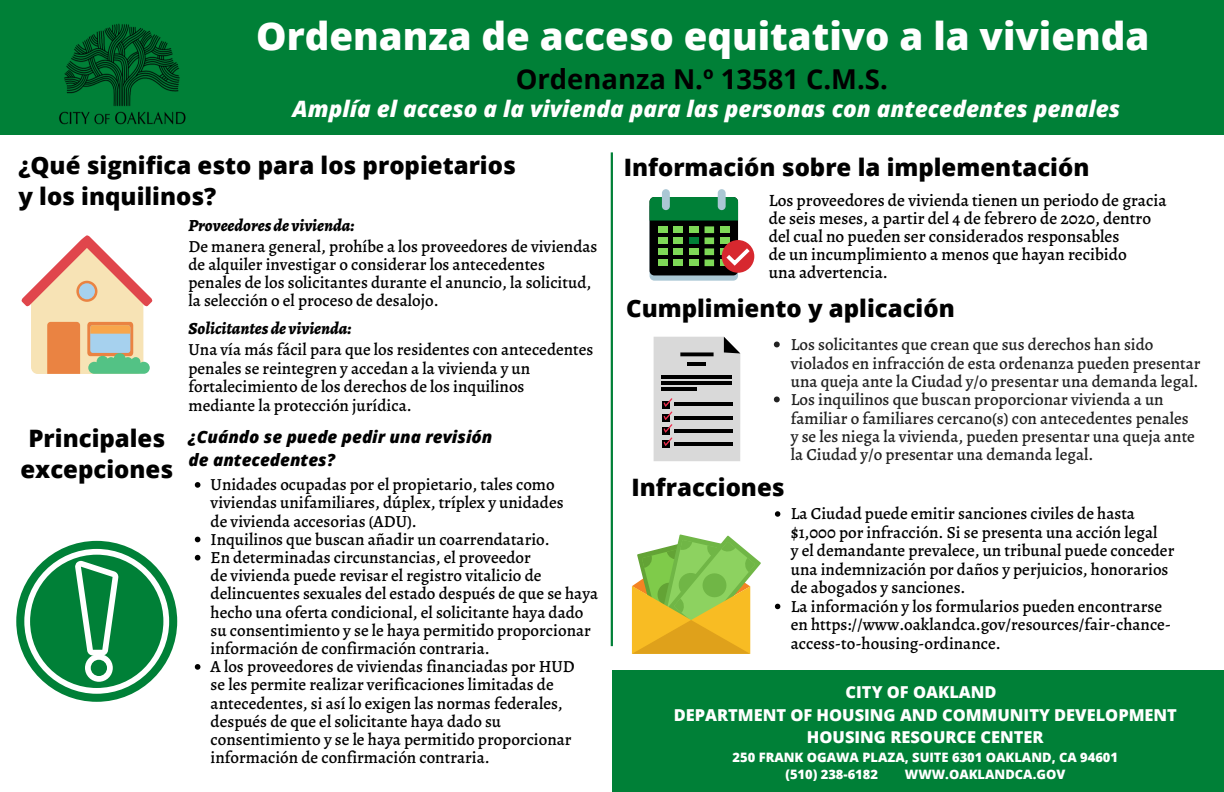
<style>
.page{position:relative;width:1224px;height:792px;background:#fff}
.page>*{position:absolute;margin:0;border:0;box-sizing:border-box;transform-origin:0 0}
.t1{font:800 38.4px "Open Sans";color:#fff}
.t2{font:700 27.4px "Open Sans";color:#000}
.t3{font:800 24px/30.8px "Open Sans";color:#000}
.t4{font:italic 800 22.6px "Open Sans";color:#fff}
.t5{font:500 17.2px/18px "Alegreya";color:#000}
.t6{font:500 17px/18.2px "Alegreya";color:#000}
.t7{font:500 17px/18.4px "Alegreya";color:#222}
.t8{font:italic 800 17px "Alegreya";color:#000}
.t9{font:italic 800 17px/23.2px "Open Sans";color:#000}
.t10{font:800 16.4px/22.4px "Open Sans";color:#fff;text-align:center}
.t11{font:800 13px/17.4px "Open Sans";color:#fff}
</style>
<div class="page">
<div style="left:0;top:0;width:1224px;height:135px;background:#008037"></div>
<img style="left:59px;top:23px;width:127px;height:102px">
<div style="left:650px;top:202px;width:88px;height:79px;background:linear-gradient(to right,#a5c2ce,#abc9d6);border-radius:5px"></div>
<div style="left:650px;top:197px;width:88px;height:78px;background:#000;border-radius:5px"></div>
<div style="left:650px;top:197px;width:88px;height:24px;background:#008037"></div>
<div style="left:658px;top:226px;width:10px;height:7px;background:#7ed957"></div>
<div style="left:673px;top:226px;width:10px;height:7px;background:#7ed957"></div>
<div style="left:689px;top:226px;width:10px;height:7px;background:#7ed957"></div>
<div style="left:705px;top:226px;width:9px;height:7px;background:#7ed957"></div>
<div style="left:720px;top:226px;width:10px;height:7px;background:#7ed957"></div>
<div style="left:658px;top:237px;width:10px;height:7px;background:#7ed957"></div>
<div style="left:673px;top:237px;width:10px;height:7px;background:#7ed957"></div>
<div style="left:689px;top:237px;width:10px;height:7px;background:#008037"></div>
<div style="left:705px;top:237px;width:9px;height:7px;background:#7ed957"></div>
<div style="left:720px;top:237px;width:10px;height:7px;background:#7ed957"></div>
<div style="left:658px;top:248px;width:10px;height:7px;background:#7ed957"></div>
<div style="left:673px;top:248px;width:10px;height:7px;background:#7ed957"></div>
<div style="left:689px;top:248px;width:10px;height:7px;background:#7ed957"></div>
<div style="left:705px;top:248px;width:9px;height:7px;background:#7ed957"></div>
<div style="left:720px;top:248px;width:10px;height:7px;background:#7ed957"></div>
<div style="left:658px;top:259px;width:10px;height:7px;background:#7ed957"></div>
<div style="left:673px;top:259px;width:10px;height:7px;background:#7ed957"></div>
<div style="left:689px;top:259px;width:10px;height:7px;background:#7ed957"></div>
<div style="left:705px;top:259px;width:9px;height:7px;background:#7ed957"></div>
<div style="left:720px;top:259px;width:10px;height:7px;background:#7ed957"></div>
<div style="left:662px;top:189px;width:8px;height:21px;background:#aac7d4;border-radius:4px"></div>
<div style="left:718px;top:189px;width:8px;height:21px;background:#aac7d4;border-radius:4px"></div>
<div style="left:722px;top:240px;width:32px;height:33px;background:#d7282f;border-radius:50%"></div>
<svg style="left:722px;top:244px;width:32px;height:24px"></svg>
<svg style="left:654px;top:337px;width:86px;height:124px;background:#acabab"></svg>
<div style="left:612px;top:670px;width:612px;height:122px;background:#008037"></div>
<svg style="left:195px;top:482px;width:5px;height:6px"></svg>
<svg style="left:195px;top:537px;width:5px;height:5px"></svg>
<svg style="left:195px;top:555px;width:5px;height:6px"></svg>
<svg style="left:195px;top:664px;width:5px;height:6px"></svg>
<svg style="left:611px;top:152px;width:2px;height:494px"></svg>
<svg style="left:21px;top:235px;width:132px;height:139px"></svg>
<svg style="left:632px;top:534px;width:129px;height:120px"></svg>
<svg style="left:16px;top:540px;width:162px;height:162px"></svg>
<svg style="left:775px;top:511px;width:5px;height:6px"></svg>
<svg style="left:775px;top:604px;width:5px;height:5px"></svg>
<svg style="left:774px;top:342px;width:6px;height:5px"></svg>
<svg style="left:774px;top:397px;width:6px;height:5px"></svg>
<h1 class="t1" style="left:256px;top:9px;width:895px">Ordenanza de acceso equitativo a la vivienda</h1>
<h3 class="t4" style="left:293px;top:93px;width:829px">Amplía el acceso a la vivienda para las personas con antecedentes penales</h3>
<h3 class="t3" style="left:18px;top:149px;width:499px">¿Qué significa esto para los propietarios y los inquilinos?</h3>
<h2 class="t2" style="left:516px;top:60px;width:374px">Ordenanza N.º 13581 C.M.S.</h2>
<h3 class="t3" style="left:624px;top:151px;width:467px">Información sobre la implementación</h3>
<p class="t5" style="left:769px;top:191px;width:399px">Los proveedores de vivienda tienen un periodo de gracia de seis meses, a partir del 4 de febrero de 2020, dentro del cual no pueden ser considerados responsables<br>de un incumplimiento a menos que hayan recibido<br>una advertencia.</p>
<p class="t8" style="left:189px;top:214px;width:167px">Proveedores de vivienda:</p>
<p class="t6" style="left:189px;top:237px;width:410px">De manera general, prohíbe a los proveedores de viviendas de alquiler investigar o considerar los antecedentes penales de los solicitantes durante el anuncio, la solicitud, la selección o el proceso de desalojo.</p>
<h3 class="t3" style="left:626px;top:293px;width:330px">Cumplimiento y aplicación</h3>
<p class="t8" style="left:189px;top:317px;width:164px">Solicitantes de vivienda:</p>
<p class="t6" style="left:189px;top:340px;width:406px">Una vía más fácil para que los residentes con antecedentes penales se reintegren y accedan a la vivienda y un fortalecimiento de los derechos de los inquilinos mediante la protección jurídica.</p>
<p class="t7" style="left:791px;top:335px;width:411px">Los solicitantes que crean que sus derechos han sido violados en infracción de esta ordenanza pueden presentar una queja ante la Ciudad y/o presentar una demanda legal.<br>Los inquilinos que buscan proporcionar vivienda a un familiar o familiares cercano(s) con antecedentes penales y se les niega la vivienda, pueden presentar una queja ante la Ciudad y/o presentar una demanda legal.</p>
<h3 class="t3" style="left:20px;top:422px;width:154px;text-align:center">Principales excepciones</h3>
<p class="t9" style="left:189px;top:425px;width:305px">¿Cuándo se puede pedir una revisión de antecedentes?</p>
<h3 class="t3" style="left:632px;top:471px;width:155px">Infracciones</h3>
<p class="t6" style="left:211px;top:475px;width:355px">Unidades ocupadas por el propietario, tales como viviendas unifamiliares, dúplex, tríplex y unidades</p>
<p class="t6" style="left:211px;top:530px;width:341px">Inquilinos que buscan añadir un coarrendatario.<br>En determinadas circunstancias, el proveedor</p>
<p class="t6" style="left:791px;top:505px;width:368px">La Ciudad puede emitir sanciones civiles de hasta $1,000 por infracción. Si se presenta una acción legal</p>
<p class="t6" style="left:211px;top:512px;width:208px">de vivienda accesorias (ADU).</p>
<p class="t6" style="left:211px;top:566px;width:389px">de vivienda puede revisar el registro vitalicio de delincuentes sexuales del estado después de que se haya hecho una oferta condicional, el solicitante haya dado su consentimiento y se le haya permitido proporcionar información de confirmación contraria.</p>
<p class="t6" style="left:211px;top:676px;width:362px">se les permite realizar verificaciones limitadas de antecedentes, si así lo exigen las normas federales, después de que el solicitante haya dado su consentimiento y se le haya permitido proporcionar información de confirmación contraria.</p>
<p class="t6" style="left:791px;top:542px;width:385px">y el demandante prevalece, un tribunal puede conceder una indemnización por daños y perjuicios, honorarios de abogados y sanciones.</p>
<p class="t6" style="left:791px;top:616px;width:382px">en https://www.oaklandca.gov/resources/fair-chance&shy;access-to-housing-ordinance.</p>
<p class="t6" style="left:791px;top:597px;width:373px">La información y los formularios pueden encontrarse</p>
<p class="t6" style="left:211px;top:657px;width:366px">A los proveedores de viviendas financiadas por HUD</p>
<p class="t10" style="left:674px;top:681px;width:505px">CITY OF OAKLAND<br>DEPARTMENT OF HOUSING AND COMMUNITY DEVELOPMENT<br>HOUSING RESOURCE CENTER</p>
<p class="t11" style="left:785px;top:748px;width:334px;text-indent:-53px">250 FRANK OGAWA PLAZA, SUITE 6301 OAKLAND, CA 94601 (510) 238-6182</p>
<p class="t11" style="left:905px;top:765px;width:162px">WWW.OAKLANDCA.GOV</p>
</div>
